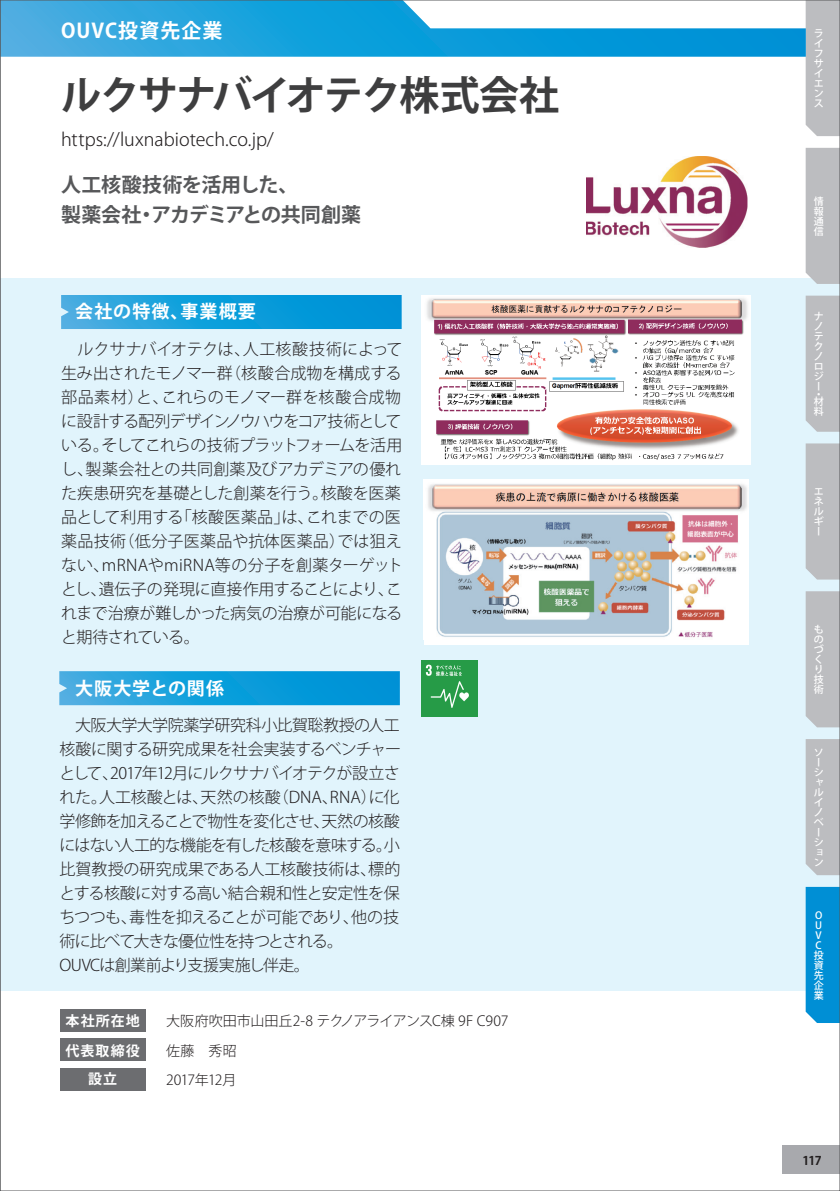
<style>
.page{position:relative;width:840px;height:1191px;background:#fff}
.page>*{position:absolute;margin:0;border:0;box-sizing:border-box;transform-origin:0 0}
.t1{font:700 40px "Koz Go Pr 6 N";letter-spacing:-.05em;color:#3e3e3f}
.t2{font:700 20px/30px "Koz Go Pr 6 N";letter-spacing:-.01em;color:#57585a}
.t3{font:700 20px "Koz Go Pr 6 N";letter-spacing:.05em;color:#fff}
.t4{font:300 18px "Koz Go Pr 6 N";color:#231f20}
.t5{font:700 18px "Koz Go Pr 6 N";letter-spacing:.06em;color:#fff}
.t6{font:700 18px "Koz Go Pr 6 N";letter-spacing:.04em;color:#fff}
.t7{font:300 16px/24px "Koz Go Pr 6 N";letter-spacing:-.03em;color:#231f20}
.t8{font:300 14px "Koz Go Pr 6 N";letter-spacing:-.015em;color:#231f20}
.t9{font:700 14px "Koz Go Pr 6 N";letter-spacing:.075em;color:#fff}
.t10{font:300 14px "Koz Go Pr 6 N";letter-spacing:-.035em;color:#231f20}
.t11{font:700 12px "Koz Go Pr 6 N";color:#231f20}
.t12{font:500 10px/10px "Koz Go Pr 6 N";color:#fff;text-align:justify}
</style>
<div class="page">
<div style="left:0;top:278px;width:839px;height:713px;background:#e1f4fc"></div>
<div style="left:805px;top:2px;width:32px;height:134px;background:#bcbdc0"></div>
<div style="left:805px;top:148px;width:32px;height:136px;background:#bcbdc0"></div>
<div style="left:805px;top:296px;width:32px;height:136px;background:#bcbdc0"></div>
<div style="left:805px;top:443px;width:32px;height:136px;background:#bcbdc0"></div>
<div style="left:805px;top:591px;width:32px;height:136px;background:#bcbdc0"></div>
<div style="left:805px;top:739px;width:32px;height:136px;background:#bcbdc0"></div>
<div style="left:805px;top:887px;width:32px;height:136px;background:#008fd5"></div>
<div style="left:782px;top:1145px;width:57px;height:28px;background:#a8a9ad"></div>
<svg style="left:59px;top:671px;width:340px;height:34px;background:#179fdb"></svg>
<div style="left:60px;top:1009px;width:85px;height:22px;background:#6c6d70"></div>
<div style="left:60px;top:1038px;width:85px;height:23px;background:#6c6d70"></div>
<div style="left:60px;top:1067px;width:85px;height:23px;background:#6c6d70"></div>
<svg style="left:2px;top:2px;width:803px;height:55px"></svg>
<svg style="left:61px;top:295px;width:340px;height:34px;background:#159edb"></svg>
<div style="left:421px;top:660px;width:57px;height:56px;background:#269b47"></div>
<svg style="left:425px;top:664px;width:43px;height:44px"></svg>
<img style="left:422px;top:464px;width:328px;height:1px">
<img style="left:422px;top:295px;width:328px;height:169px">
<div style="left:423px;top:479px;width:325px;height:165px;background:#fff"></div>
<img style="left:428px;top:484px;width:319px;height:154px">
<img style="left:586px;top:156px;width:162px;height:91px">
<svg style="left:0;top:0;width:1px;height:1191px"></svg>
<p class="t3" style="left:61px;top:19px;width:163px">OUVC投資先企業</p>
<h1 class="t1" style="left:61px;top:73px;width:499px">ルクサナバイオテク株式会社</h1>
<p class="t4" style="left:61px;top:129px;width:214px">https://luxnabiotech.co.jp/</p>
<p class="t2" style="left:61px;top:170px;width:301px">人工核酸技術を活用した、<br>製薬会社・アカデミアとの共同創薬</p>
<p class="t5" style="left:75px;top:302px;width:182px">会社の特徴、事業概要</p>
<p class="t7" style="left:61px;top:337px;width:343px">　ルクサナバイオテクは、人工核酸技術によって生み出されたモノマー群（核酸合成物を構成する部品素材）と、これらのモノマー群を核酸合成物に設計する配列デザインノウハウをコア技術としている。そしてこれらの技術プラットフォームを活用し、製薬会社との共同創薬及びアカデミアの優れた疾患研究を基礎とした創薬を行う。核酸を医薬品として利用する「核酸医薬品」は、これまでの医薬品技術（低分子医薬品や抗体医薬品）では狙えない、mRNAやmiRNA等の分子を創薬ターゲットとし、遺伝子の発現に直接作用することにより、これまで治療が難しかった病気の治療が可能になると期待されている。</p>
<p class="t6" style="left:75px;top:678px;width:150px">大阪大学との関係</p>
<p class="t7" style="left:60px;top:713px;width:343px">　大阪大学大学院薬学研究科小比賀聡教授の人工核酸に関する研究成果を社会実装するベンチャーとして、2017年12月にルクサナバイオテクが設立された。人工核酸とは、天然の核酸（DNA、RNA）に化学修飾を加えることで物性を変化させ、天然の核酸にはない人工的な機能を有した核酸を意味する。小比賀教授の研究成果である人工核酸技術は、標的とする核酸に対する高い結合親和性と安定性を保ちつつも、毒性を抑えることが可能であり、他の技術に比べて大きな優位性を持つとされる。<br>OUVCは創業前より支援実施し伴走。</p>
<p class="t9" style="left:66px;top:1013px;width:76px">本社所在地</p>
<p class="t8" style="left:166px;top:1013px;width:343px">大阪府吹田市山田丘2-8 テクノアライアンスC棟 9F C907</p>
<p class="t9" style="left:65px;top:1042px;width:76px">代表取締役</p>
<p class="t8" style="left:166px;top:1042px;width:72px">佐藤　秀昭</p>
<p class="t9" style="left:88px;top:1071px;width:31px">設立</p>
<p class="t10" style="left:166px;top:1071px;width:72px">2017年12月</p>
<p class="t12" style="left:813px;top:28px;width:11px">ライフサイエンス</p>
<p class="t12" style="left:813px;top:196px;width:11px">情報通信</p>
<p class="t12" style="left:813px;top:311px;width:11px">ナノテクノロジー</p>
<p class="t12" style="left:813px;top:390px;width:11px;line-height:7.6px">・材</p>
<p class="t12" style="left:813px;top:406px;width:11px">料</p>
<p class="t12" style="left:813px;top:487px;width:11px">エネルギー</p>
<p class="t12" style="left:813px;top:624px;width:11px;text-align:left">ものづくり技術</p>
<p class="t12" style="left:813px;top:747px;width:11px;text-align:left">ソーシャルイノベーション</p>
<p class="t12" style="left:813px;top:910px;width:11px;text-align:left">O<br>U<br>V<br>C投資先企業</p>
<p class="t11" style="left:802px;top:1153px;width:21px">117</p>
</div>
